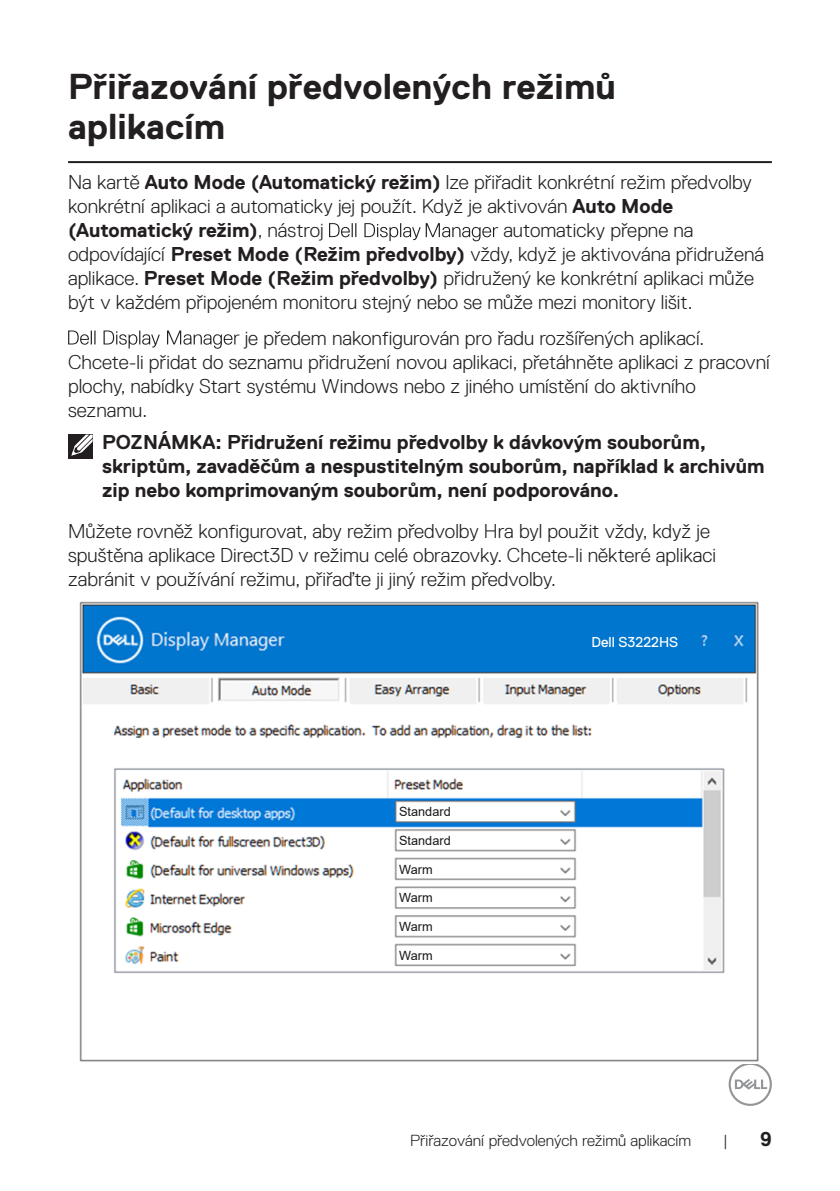
<style>
.page{position:relative;width:840px;height:1191px;background:#fff}
.page>*{position:absolute;margin:0;border:0;box-sizing:border-box;transform-origin:0 0}
.Head_1{font:700 36px/40px "Dell Replica";color:#231f20}
.Paragraph{font:300 20px/24px "Dell Replica";color:#231f20}
.Note{font:700 20px/24px "Dell Replica";color:#231f20}
.t1{font:300 16px "Dell Replica";color:#231f20}
.t2{font:14.4px "Dell Replica";color:#fff}
.t3{font:12.6px "Arial";color:#171717}
.s1{font-weight:700}
</style>
<div class="page">
<svg style="left:728px;top:1064px;width:43px;height:42px"></svg>
<hr style="left:68px;top:161px;width:703px;height:2px;background:#231f20">
<svg style="left:329px;top:223px;width:169px;height:18px"></svg>
<svg style="left:68px;top:330px;width:171px;height:19px"></svg>
<img style="left:79px;top:601px;width:680px;height:461px">
<div style="left:579px;top:631px;width:109px;height:23px;background:#0076ce"></div>
<div style="left:397px;top:832px;width:58px;height:16px;background:#fff"></div>
<div style="left:397px;top:861px;width:44px;height:16px;background:#fff"></div>
<div style="left:397px;top:890px;width:44px;height:15px;background:#fff"></div>
<div style="left:397px;top:918px;width:44px;height:16px;background:#fff"></div>
<div style="left:397px;top:947px;width:44px;height:16px;background:#fff"></div>
<div style="left:397px;top:804px;width:58px;height:15px;background:#fff"></div>
<div style="left:68px;top:435px;width:24px;height:24px;background:#231f20"></div>
<svg style="left:70px;top:434px;width:23px;height:22px"></svg>
<p class="Head_1" style="left:68px;top:66px;width:549px">Přiřazování předvolených režimů aplikacím</p>
<p class="Paragraph" style="left:68px;top:170px;width:685px">Na kartě <span class="s1">Auto Mode (Automatický režim)</span> lze přiřadit konkrétní režim předvolby konkrétní aplikaci a automaticky jej použít. Když je aktivován <span class="s1">Auto Mode (Automatický režim)</span>, nástroj</p>
<p class="Paragraph" style="left:68px;top:218px;width:697px;text-indent:435px">automaticky přepne na odpovídající <span class="s1">Preset Mode (Režim předvolby)</span> vždy, když je aktivována přidružená aplikace. <span class="s1">Preset Mode (Režim předvolby)</span> přidružený ke konkrétní aplikaci může být v každém připojeném monitoru stejný nebo se může mezi monitory lišit.</p>
<p class="Paragraph" style="left:68px;top:326px;width:702px;text-indent:176px">je předem nakonfigurován pro řadu rozšířených aplikací.<br>Chcete-li přidat do seznamu přidružení novou aplikaci, přetáhněte aplikaci z pracovní plochy, nabídky Start systému Windows nebo z jiného umístění do aktivního seznamu.</p>
<p class="Note" style="left:102px;top:430px;width:663px">POZNÁMKA: Přidružení režimu předvolby k dávkovým souborům, skriptům, zavaděčům a nespustitelným souborům, například k archivům zip nebo komprimovaným souborům, není podporováno.</p>
<p class="Paragraph" style="left:68px;top:519px;width:649px">Můžete rovněž konfigurovat, aby režim předvolby Hra byl použit vždy, když je spuštěna aplikace Direct3D v režimu celé obrazovky. Chcete-li některé aplikaci zabránit v používání režimu, přiřaďte ji jiný režim předvolby.</p>
<p class="t3" style="left:399px;top:803px;width:53px">Standard</p>
<p class="t3" style="left:399px;top:832px;width:53px">Standard</p>
<p class="t3" style="left:399px;top:860px;width:35px">Warm</p>
<p class="t3" style="left:399px;top:889px;width:35px">Warm</p>
<p class="t3" style="left:399px;top:918px;width:35px">Warm</p>
<p class="t3" style="left:399px;top:946px;width:35px">Warm</p>
<p class="t2" style="left:591px;top:633px;width:88px">Dell S3222HS</p>
<p class="t1" style="left:410px;top:1131px;width:282px">Přiřazování předvolených režimů aplikacím</p>
<p class="t1" style="left:722px;top:1131px;width:6px">|</p>
<p class="Note" style="left:759px;top:1126px;width:13px">9</p>
</div>
